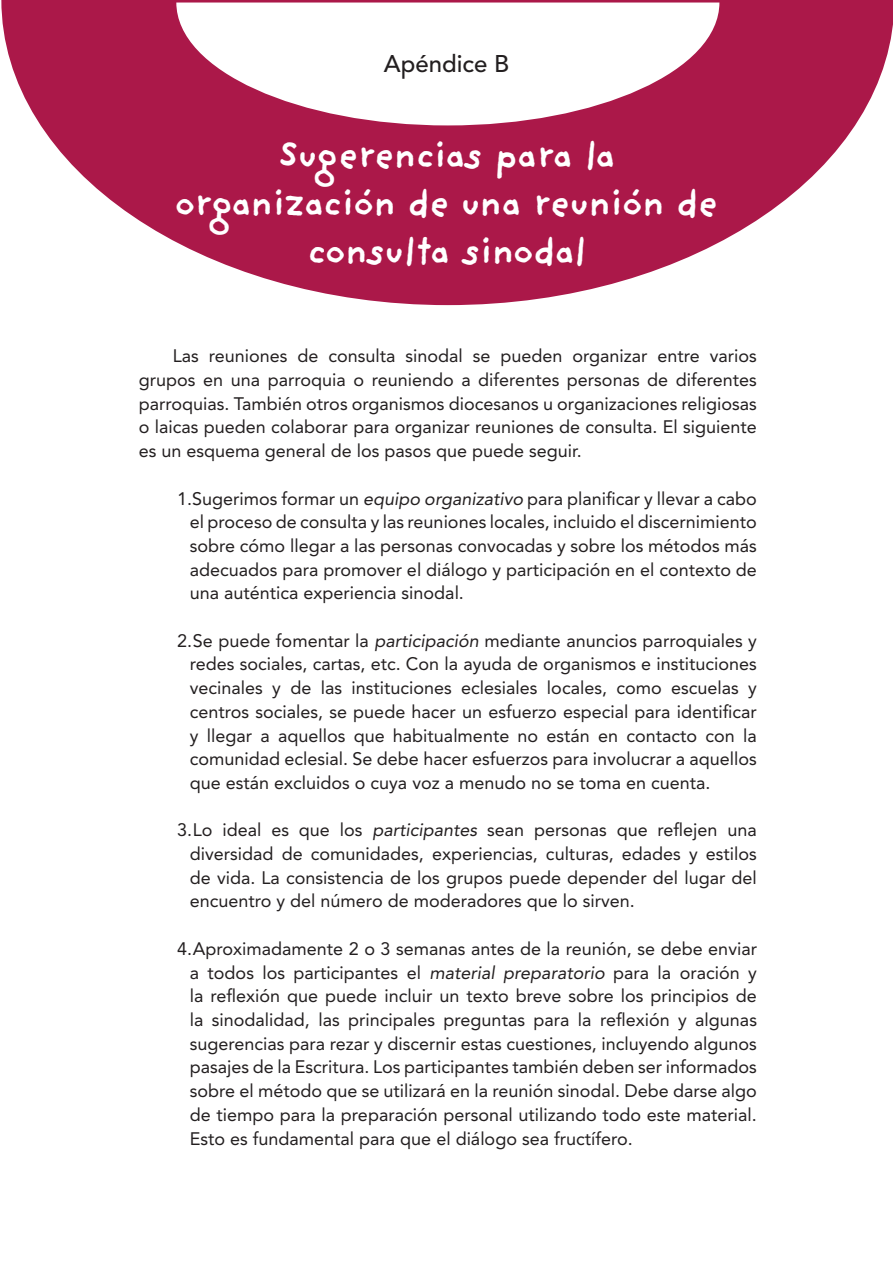
<style>
.page{position:relative;width:893px;height:1263px;background:#fff}
.page>*{position:absolute;margin:0;border:0;box-sizing:border-box;transform-origin:0 0}
.t1{font:700 39px/48px "Providence Sans Pro";letter-spacing:-.05em;color:#fff;text-align:center}
.t2{font:500 24px "Avenir LT Std";color:#231f20}
.t3{font:18px/23.7px "Avenir LT Std";color:#231f20;text-align:justify}
.s1{font-style:italic}
</style>
<div class="page">
<svg style="left:1px;top:0;width:892px;height:305px;fill:#ab1849"></svg>
<svg style="left:176px;top:3px;width:543px;height:122px"></svg>
<p class="t2" style="left:384px;top:50px;width:127px">Apéndice B</p>
<p class="t1" style="left:277px;top:130px;width:340px">Sugerencias para la</p>
<p class="t1" style="left:174px;top:178px;width:546px">organización de una reunión de consulta sinodal</p>
<p class="t3" style="left:139px;top:344px;width:620px;text-indent:34px">Las reuniones de consulta sinodal se pueden organizar entre varios grupos en una parroquia o reuniendo a diferentes personas de diferentes parroquias. También otros organismos diocesanos u organizaciones religiosas o laicas pueden colaborar para organizar reuniones de consulta. El siguiente es un esquema general de los pasos que puede seguir.</p>
<p class="t3" style="left:190px;top:487px;width:569px;text-indent:-13px">1.Sugerimos formar un <span class="s1">equipo organizativo</span> para planificar y llevar a cabo el proceso de consulta y las reuniones locales, incluido el discernimiento sobre cómo llegar a las personas convocadas y sobre los métodos más adecuados para promover el diálogo y participación en el contexto de una auténtica experiencia sinodal.</p>
<p class="t3" style="left:190px;top:629px;width:569px;text-indent:-13px">2.Se puede fomentar la <span class="s1">participación</span> mediante anuncios parroquiales y redes sociales, cartas, etc. Con la ayuda de organismos e instituciones vecinales y de las instituciones eclesiales locales, como escuelas y centros sociales, se puede hacer un esfuerzo especial para identificar y llegar a aquellos que habitualmente no están en contacto con la comunidad eclesial. Se debe hacer esfuerzos para involucrar a aquellos que están excluidos o cuya voz a menudo no se toma en cuenta.</p>
<p class="t3" style="left:190px;top:818px;width:569px;text-indent:-13px">3.Lo ideal es que los <span class="s1">participantes</span> sean personas que reflejen una diversidad de comunidades, experiencias, culturas, edades y estilos de vida. La consistencia de los grupos puede depender del lugar del encuentro y del número de moderadores que lo sirven.</p>
<p class="t3" style="left:190px;top:937px;width:569px;text-indent:-13px">4.Aproximadamente 2 o 3 semanas antes de la reunión, se debe enviar a todos los participantes el <span class="s1">material preparatorio</span> para la oración y la reflexión que puede incluir un texto breve sobre los principios de la sinodalidad, las principales preguntas para la reflexión y algunas sugerencias para rezar y discernir estas cuestiones, incluyendo algunos pasajes de la Escritura. Los participantes también deben ser informados sobre el método que se utilizará en la reunión sinodal. Debe darse algo de tiempo para la preparación personal utilizando todo este material.<br>Esto es fundamental para que el diálogo sea fructífero.</p>
</div>
